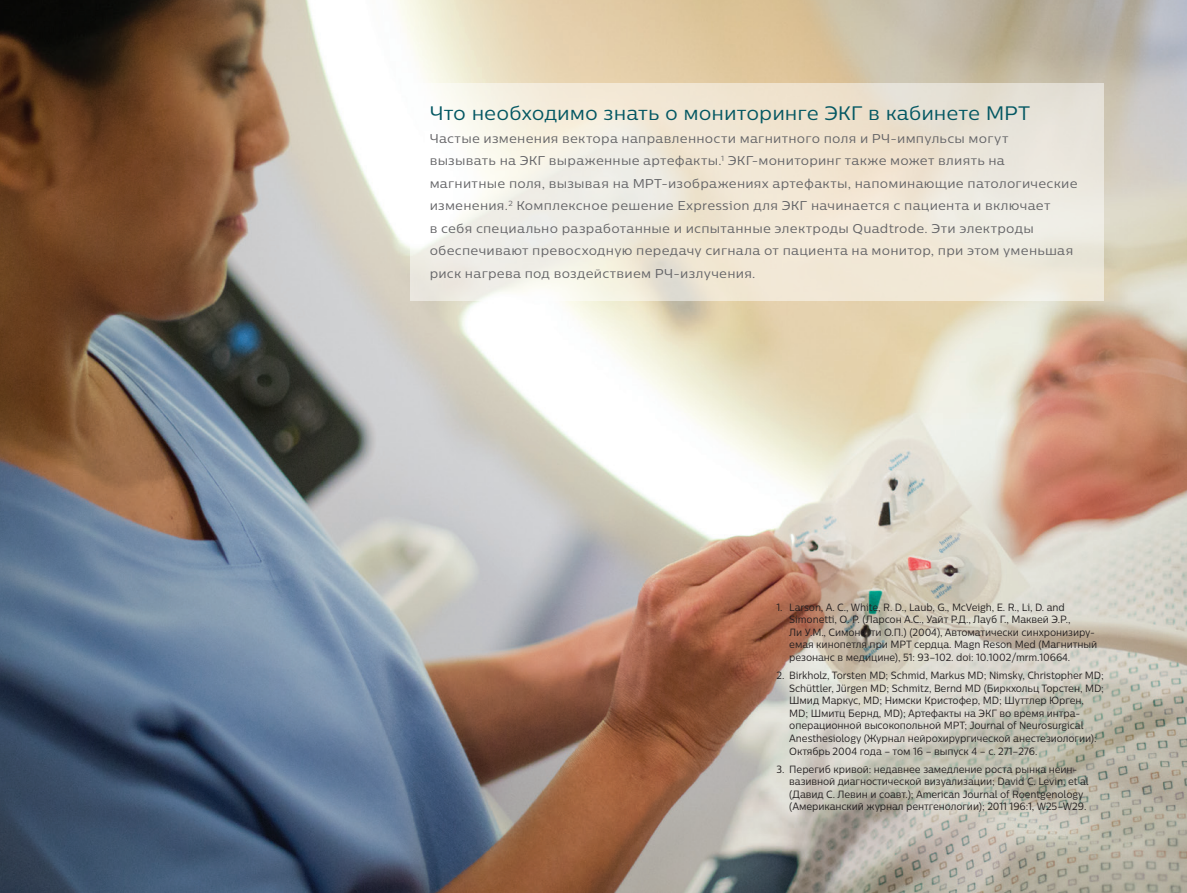
<style>
.page{position:relative;width:1187px;height:893px;background:#fff}
.page>*{position:absolute;margin:0;border:0;box-sizing:border-box;transform-origin:0 0}
.t1{font:19.5px "Centrale Sans Pro";letter-spacing:-.005em;color:#035762}
.t2{font:12.75px/22.5px "Centrale Sans Pro";letter-spacing:.015em;color:#636366}
.t3{font:10.5px/12.6px "Centrale Sans Pro";letter-spacing:-.01em;color:#231f20;scale:.9 1}
</style>
<div class="page">
<img style="left:0;top:0;width:1186px;height:893px">
<svg style="left:410px;top:84px;width:693px;height:217px;background:#f0e9dc"></svg>
<h1 class="t1" style="left:429px;top:101px;width:602px">Что необходимо знать о мониторинге ЭКГ в кабинете МРТ</h1>
<p class="t2" style="left:429px;top:127px;width:649px">Частые изменения вектора направленности магнитного поля и РЧ-импульсы могут вызывать на ЭКГ выраженные артефакты.<sup>1</sup> ЭКГ-мониторинг также может влиять на магнитные поля, вызывая на МРТ-изображениях артефакты, напоминающие патологические изменения.<sup>2</sup> Комплексное решение Expression для ЭКГ начинается с пациента и включает<br>в себя специально разработанные и испытанные электроды Quadtrode. Эти электроды обеспечивают превосходную передачу сигнала от пациента на монитор, при этом уменьшая риск нагрева под воздействием РЧ-излучения.</p>
<p class="t3" style="left:789px;top:600px;width:343px;text-indent:-13px">1. Larson, A. C., White, R. D., Laub, G., McVeigh, E. R., Li, D. and Simonetti, O. P. (Ларсон А.С., Уайт Р.Д., Лауб Г., Маквей Э.Р.,<br>Ли У.М., Симонетти O.П.) (2004), Автоматически синхронизиру&shy;емая кинопетля при МРТ сердца. Magn Reson Med (Магнитный резонанс в медицине), 51: 93–102. doi: 10.1002/mrm.10664.</p>
<p class="t3" style="left:789px;top:669px;width:351px;text-indent:-13px">2. Birkholz, Torsten MD; Schmid, Markus MD; Nimsky, Christopher MD; Schüttler, Jürgen MD; Schmitz, Bernd MD (Биркхольц Торстен, MD; Шмид Маркус, MD; Нимски Кристофер, MD; Шуттлер Юрген, MD; Шмитц Бернд, MD); Артефакты на ЭКГ во время интра&shy;операционной высокопольной МРТ; Journal of Neurosurgical Anesthesiology (Журнал нейрохирургической анестезиологии):<br>Октябрь 2004 года – том 16 – выпуск 4 – с. 271–276.</p>
<p class="t3" style="left:789px;top:762px;width:334px;text-indent:-13px">3. Перегиб кривой: недавнее замедление роста рынка неин&shy;вазивной диагностической визуализации; David C. Levin, et al (Давид C. Левин и соавт.); American Journal of Roentgenology (Американский журнал рентгенологии); 2011 196:1, W25–W29.</p>
</div>
